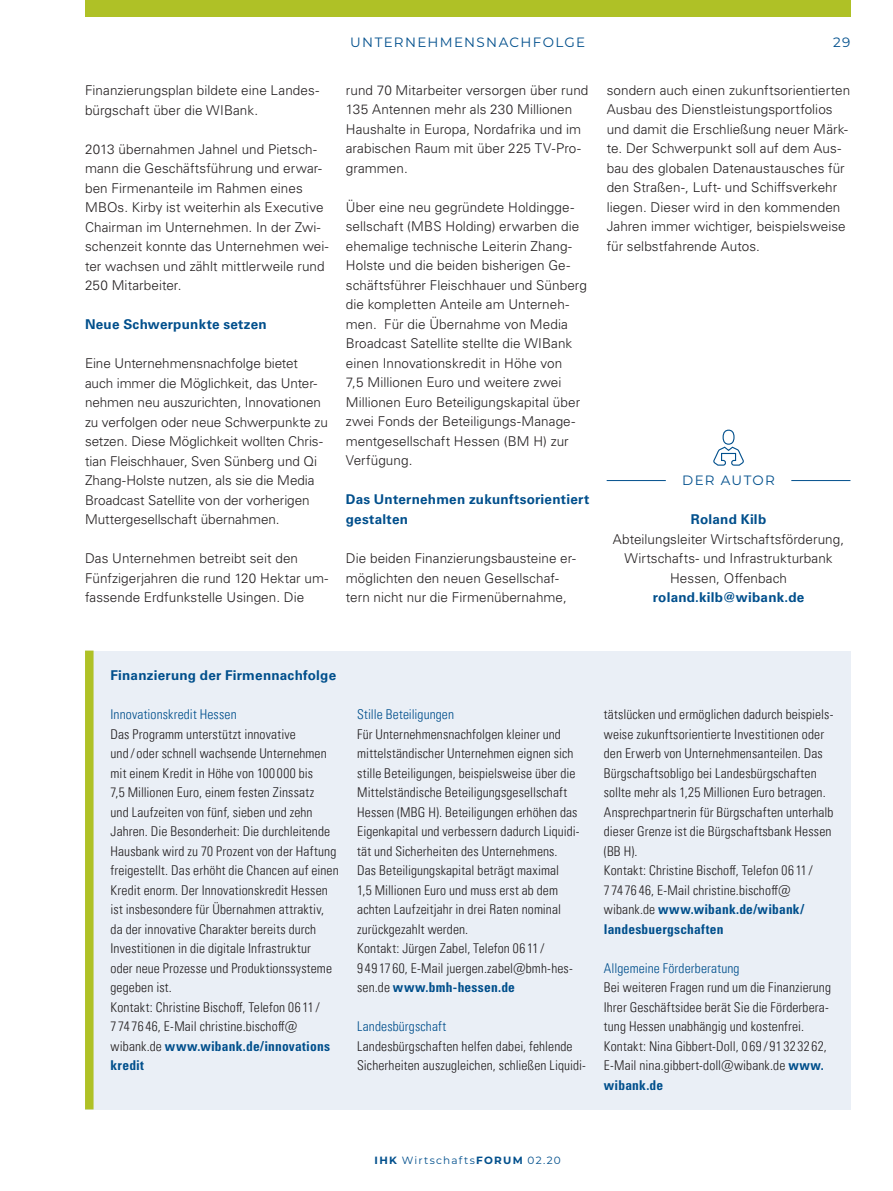
<style>
.page{position:relative;width:893px;height:1191px;background:#fff}
.page>*{position:absolute;margin:0;border:0;box-sizing:border-box;transform-origin:0 0}
.t1{font:300 condensed 13.5px/19.5px "Univers LT Pro";letter-spacing:.01em;color:#231f20}
.t2{font:300 13.5px/19.5px "Univers LT Pro 45";letter-spacing:.005em;color:#231f20}
.t3{font:700 13.5px/19.5px "Univers LT Pro 65";letter-spacing:.015em;color:#004f8c}
.t4{font:300 condensed 13.5px "Univers LT Pro";letter-spacing:.01em;color:#004f8c}
.t5{font:13.5px "Montserrat";letter-spacing:.1em;color:#004f8c}
.t6{font:10.5px "Montserrat";letter-spacing:.115em;color:#004f8c}
.s1{font-weight:700;color:#004f8c}
.s2{font-weight:700}
</style>
<div class="page">
<div style="left:85px;top:650px;width:765px;height:459px;background:#eaeff6"></div>
<div style="left:85px;top:650px;width:9px;height:459px;background:#afc126"></div>
<svg style="left:714px;top:429px;width:29px;height:37px"></svg>
<hr style="left:607px;top:480px;width:243px;height:1px;background:#004f8c">
<div style="left:666px;top:472px;width:125px;height:15px;background:#fff"></div>
<div style="left:85px;top:0;width:765px;height:17px;background:#afc126"></div>
<p class="t2" style="left:85px;top:80px;width:236px">Finanzierungsplan bildete eine Landes&shy;bürgschaft über die WIBank.</p>
<p class="t2" style="left:85px;top:139px;width:245px">2013 übernahmen Jahnel und Pietsch&shy;mann die Geschäftsführung und erwar&shy;ben Firmenanteile im Rahmen eines MBOs. Kirby ist weiterhin als Executive Chairman im Unternehmen. In der Zwi&shy;schenzeit konnte das Unternehmen wei&shy;ter wachsen und zählt mittlerweile rund 250 Mitarbeiter.</p>
<p class="t3" style="left:85px;top:314px;width:183px">Neue Schwerpunkte setzen</p>
<p class="t2" style="left:85px;top:353px;width:244px">Eine Unternehmensnachfolge bietet auch immer die Möglichkeit, das Unter&shy;nehmen neu auszurichten, Innovationen zu verfolgen oder neue Schwerpunkte zu setzen. Diese Möglichkeit wollten Chris&shy;tian Fleischhauer, Sven Sünberg und Qi Zhang-Holste nutzen, als sie die Media Broadcast Satellite von der vorherigen Muttergesellschaft übernahmen.</p>
<p class="t2" style="left:85px;top:548px;width:245px">Das Unternehmen betreibt seit den<br>Fünfzigerjahren die rund 120 Hektar um&shy;fassende Erdfunkstelle Usingen. Die</p>
<p class="t5" style="left:350px;top:33px;width:25px">UNTERNEHMENSNACHFOLGE</p>
<p class="t2" style="left:346px;top:80px;width:244px">rund 70 Mitarbeiter versorgen über rund<br>135 Antennen mehr als 230 Millionen<br>Haushalte in Europa, Nordafrika und im arabischen Raum mit über 225 TV-Pro&shy;grammen.</p>
<p class="t2" style="left:346px;top:197px;width:242px">Über eine neu gegründete Holdingge&shy;sellschaft (MBS Holding) erwarben die ehemalige technische Leiterin Zhang-Holste und die beiden bisherigen Ge&shy;schäftsführer Fleischhauer und Sünberg die kompletten Anteile am Unterneh&shy;men. Für die Übernahme von Media Broadcast Satellite stellte die WIBank einen Innovationskredit in Höhe von<br>7,5 Millionen Euro und weitere zwei Millionen Euro Beteiligungskapital über zwei Fonds der Beteiligungs-Manage&shy;mentgesellschaft Hessen (BM H) zur Verfügung.</p>
<p class="t3" style="left:346px;top:489px;width:245px">Das Unternehmen zukunftsorientiert gestalten</p>
<p class="t2" style="left:346px;top:548px;width:232px">Die beiden Finanzierungsbausteine er&shy;möglichten den neuen Gesellschaf&shy;tern nicht nur die Firmenübernahme,</p>
<p class="t5" style="left:833px;top:33px;width:19px">29</p>
<p class="t2" style="left:607px;top:80px;width:245px">sondern auch einen zukunftsorientierten Ausbau des Dienstleistungsportfolios und damit die Erschließung neuer Märk&shy;te. Der Schwerpunkt soll auf dem Aus&shy;bau des globalen Datenaustausches für den Straßen-, Luft- und Schiffsverkehr liegen. Dieser wird in den kommenden Jahren immer wichtiger, beispielsweise für selbstfahrende Autos.</p>
<p class="t5" style="left:682px;top:471px;width:94px">DER AUTOR</p>
<p class="t3" style="left:691px;top:509px;width:77px">Roland Kilb</p>
<p class="t2" style="left:613px;top:529px;width:233px;text-align:center">Abteilungsleiter Wirtschaftsförderung,<br>Wirtschafts- und Infrastrukturbank<br>Hessen, Offenbach</p>
<p class="t3" style="left:653px;top:587px;width:153px">roland.kilb@wibank.de</p>
<p class="t3" style="left:111px;top:665px;width:227px">Finanzierung der Firmennachfolge</p>
<p class="t4" style="left:111px;top:705px;width:128px">Innovationskredit Hessen</p>
<p class="t1" style="left:111px;top:723px;width:230px">Das Programm unterstützt innovative<br>und / oder schnell wachsende Unternehmen mit einem Kredit in Höhe von 100 000 bis<br>7,5 Millionen Euro, einem festen Zinssatz<br>und Laufzeiten von fünf, sieben und zehn Jahren. Die Besonderheit: Die durchleitende Hausbank wird zu 70 Prozent von der Haftung freigestellt. Das erhöht die Chancen auf einen Kredit enorm. Der Innovationskredit Hessen ist insbesondere für Übernahmen attraktiv, da der innovative Charakter bereits durch Investitionen in die digitale Infrastruktur<br>oder neue Prozesse und Produktionssysteme gegeben ist.<br>Kontakt: Christine Bischoff, Telefon 06 11 /<br>7 74 76 46, E-Mail christine.bischoff@ wibank.de <span class="s1">www.wibank.de/innovations kredit</span></p>
<p class="t4" style="left:357px;top:705px;width:98px">Stille Beteiligungen</p>
<p class="t1" style="left:357px;top:723px;width:224px">Für Unternehmensnachfolgen kleiner und mittelständischer Unternehmen eignen sich stille Beteiligungen, beispielsweise über die Mittelständische Beteiligungsgesellschaft Hessen (MBG H). Beteiligungen erhöhen das Eigenkapital und verbessern dadurch Liquidi&shy;tät und Sicherheiten des Unternehmens.<br>Das Beteiligungskapital beträgt maximal<br>1,5 Millionen Euro und muss erst ab dem achten Laufzeitjahr in drei Raten nominal zurückgezahlt werden.<br>Kontakt: Jürgen Zabel, Telefon 06 11 /<br>9 49 17 60, E-Mail juergen.zabel@bmh-hes&shy;sen.de <span class="s1">www.bmh-hessen.de</span></p>
<p class="t4" style="left:357px;top:1017px;width:91px">Landesbürgschaft</p>
<p class="t1" style="left:357px;top:1035px;width:230px">Landesbürgschaften helfen dabei, fehlende<br>Sicherheiten auszugleichen, schließen Liquidi-</p>
<p class="t1" style="left:604px;top:704px;width:231px">tätslücken und ermöglichen dadurch beispiels&shy;weise zukunftsorientierte Investitionen oder den Erwerb von Unternehmensanteilen. Das Bürgschaftsobligo bei Landesbürgschaften sollte mehr als 1,25 Millionen Euro betragen.<br>Ansprechpartnerin für Bürgschaften unterhalb dieser Grenze ist die Bürgschaftsbank Hessen (BB H).<br>Kontakt: Christine Bischoff, Telefon 06 11 /<br>7 74 76 46, E-Mail christine.bischoff@ wibank.de <span class="s1">www.wibank.de/wibank/ landesbuergschaften</span></p>
<p class="t4" style="left:604px;top:958px;width:137px">Allgemeine Förderberatung</p>
<p class="t1" style="left:604px;top:976px;width:229px">Bei weiteren Fragen rund um die Finanzierung Ihrer Geschäftsidee berät Sie die Förderbera&shy;tung Hessen unabhängig und kostenfrei.<br>Kontakt: Nina Gibbert-Doll, 069/91323262, E-Mail nina.gibbert-doll@wibank.de <span class="s1">www. wibank.de</span></p>
<p class="t6" style="left:375px;top:1152px;width:188px"><span class="s2">IHK</span> WIRTSCHAFTS<span class="s2">FORUM</span> 02.20</p>
</div>
